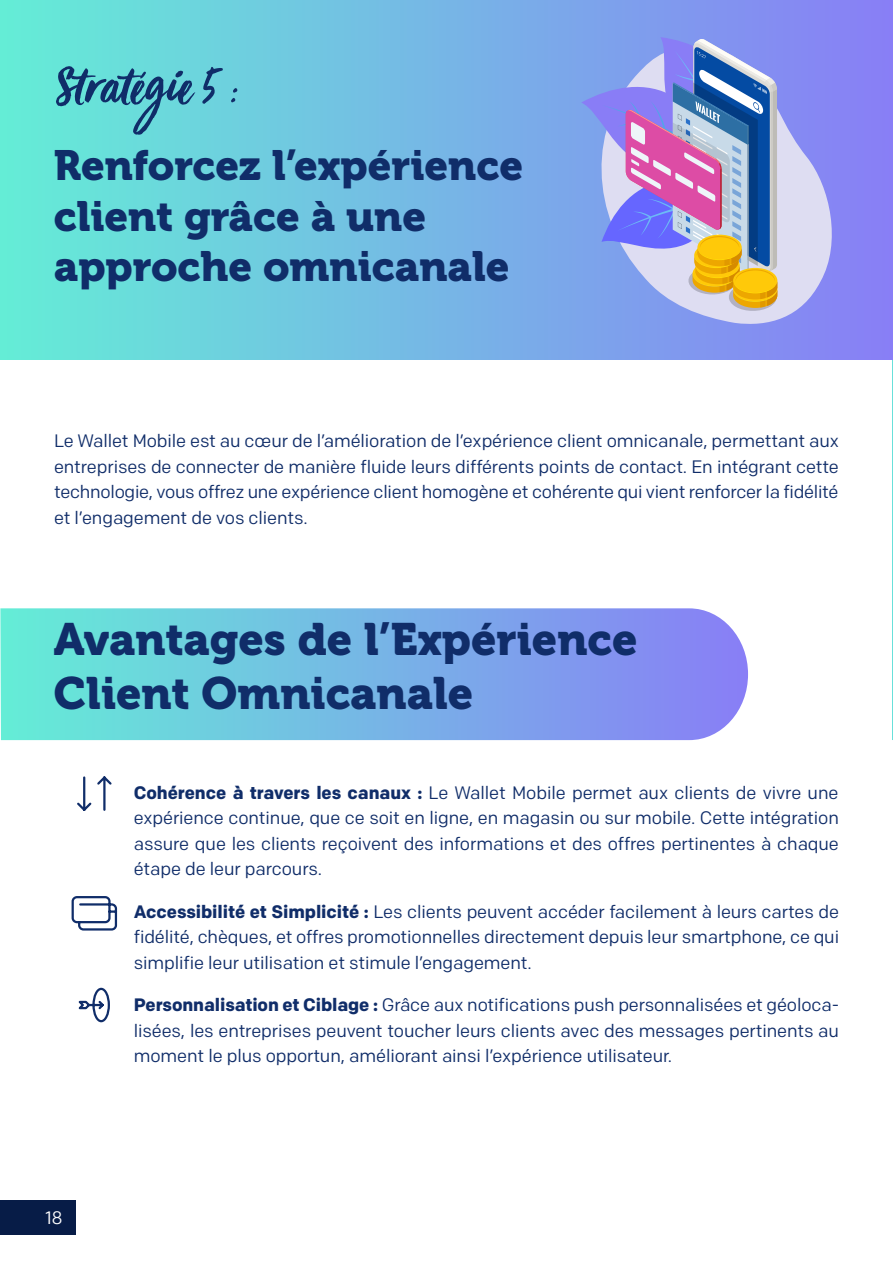
<style>
.page{position:relative;width:893px;height:1263px;background:#fff}
.page>*{position:absolute;margin:0;border:0;box-sizing:border-box;transform-origin:0 0}
.t1{font:58.5px "Viva Beautiful B";letter-spacing:.01em;color:#102d69}
.t2{font:45px/54px "Museo 900";color:#102d69}
.t3{font:42px/50.4px "Museo 900";color:#102d69}
.t4{font:18px/25.5px "Colfax";letter-spacing:-.005em;color:#102d69;text-align:justify}
.t5{font:18px "Colfax";color:#fff}
.s1{font-weight:700}
</style>
<div class="page">
<svg style="left:0;top:608px;width:748px;height:132px"></svg>
<svg style="left:78px;top:987px;width:32px;height:36px"></svg>
<svg style="left:71px;top:896px;width:47px;height:35px"></svg>
<svg style="left:77px;top:776px;width:35px;height:35px"></svg>
<div style="left:0;top:0;width:893px;height:359px;background:linear-gradient(to right,#64edd6,#897ef6)"></div>
<svg style="left:585px;top:33px;width:257px;height:294px"></svg>
<svg style="left:581px;top:37px;width:196px;height:274px"></svg>
<div style="left:0;top:1200px;width:76px;height:34px;background:#071c47"></div>
<h1 class="t1" style="left:56px;top:46px;width:184px">Stratégie 5 :</h1>
<h3 class="t3" style="left:54px;top:141px;width:471px">Renforcez l’expérience client grâce à une approche omnicanale</h3>
<p class="t4" style="left:54px;top:428px;width:786px">Le Wallet Mobile est au cœur de l’amélioration de l’expérience client omnicanale, permettant aux entreprises de connecter de manière fluide leurs différents points de contact. En intégrant cette technologie, vous offrez une expérience client homogène et cohérente qui vient renforcer la fidélité et l’engagement de vos clients.</p>
<h2 class="t2" style="left:54px;top:612px;width:585px">Avantages de l’Expérience<br>Client Omnicanale</h2>
<p class="t5" style="left:45px;top:1206px;width:19px">18</p>
<p class="t4" style="left:134px;top:779px;width:707px"><span class="s1">Cohérence à travers les canaux :</span> Le Wallet Mobile permet aux clients de vivre une expérience continue, que ce soit en ligne, en magasin ou sur mobile. Cette intégration assure que les clients reçoivent des informations et des offres pertinentes à chaque étape de leur parcours.</p>
<p class="t4" style="left:134px;top:898px;width:707px"><span class="s1">Accessibilité et Simplicité :</span> Les clients peuvent accéder facilement à leurs cartes de fidélité, chèques, et offres promotionnelles directement depuis leur smartphone, ce qui simplifie leur utilisation et stimule l’engagement.</p>
<p class="t4" style="left:134px;top:992px;width:707px"><span class="s1">Personnalisation et Ciblage :</span> Grâce aux notifications push personnalisées et géoloca&shy;lisées, les entreprises peuvent toucher leurs clients avec des messages pertinents au moment le plus opportun, améliorant ainsi l’expérience utilisateur.</p>
</div>
